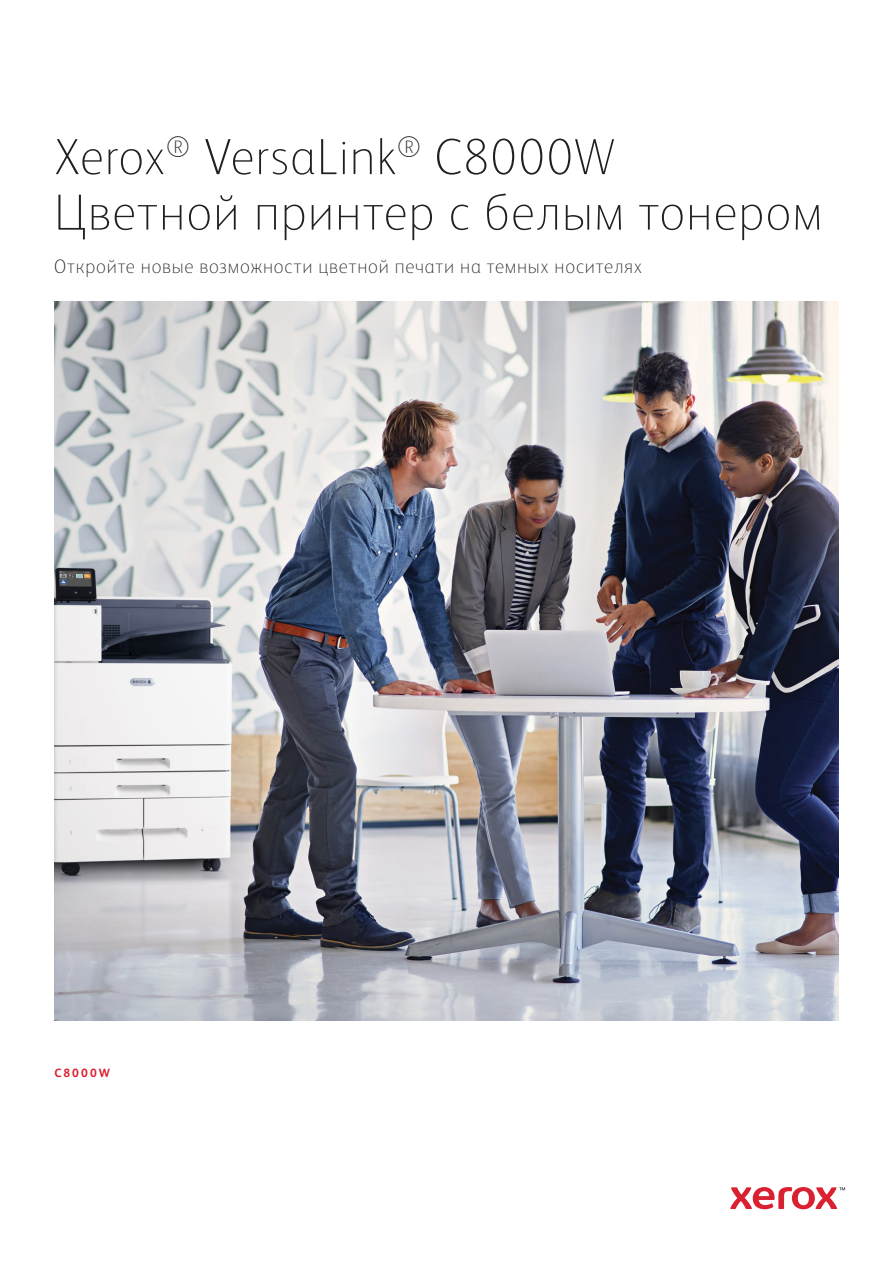
<style>
.page{position:relative;width:893px;height:1263px;background:#fff}
.page>*{position:absolute;margin:0;border:0;box-sizing:border-box;transform-origin:0 0}
.Page_Title{font:100 51px/55.5px "Xerox Sans";letter-spacing:.02em;color:#231f20}
.Intro{font:100 19.5px "Xerox Sans";letter-spacing:.04em;color:#231f20}
.Body_Subhead{font:700 12px "Xerox Sans";letter-spacing:.17em;color:#db1e30}
</style>
<div class="page">
<img style="left:54px;top:302px;width:785px;height:718px">
<svg style="left:730px;top:1187px;width:115px;height:22px"></svg>
<p class="Page_Title" style="left:54px;top:127px;width:770px">Xerox<sup>®</sup> VersaLink<sup>®</sup> C8000W<br>Цветной принтер с белым тонером</p>
<p class="Intro" style="left:54px;top:253px;width:590px">Откройте новые возможности цветной печати на темных носителях</p>
<p class="Body_Subhead" style="left:54px;top:1065px;width:57px">C8000W</p>
</div>
